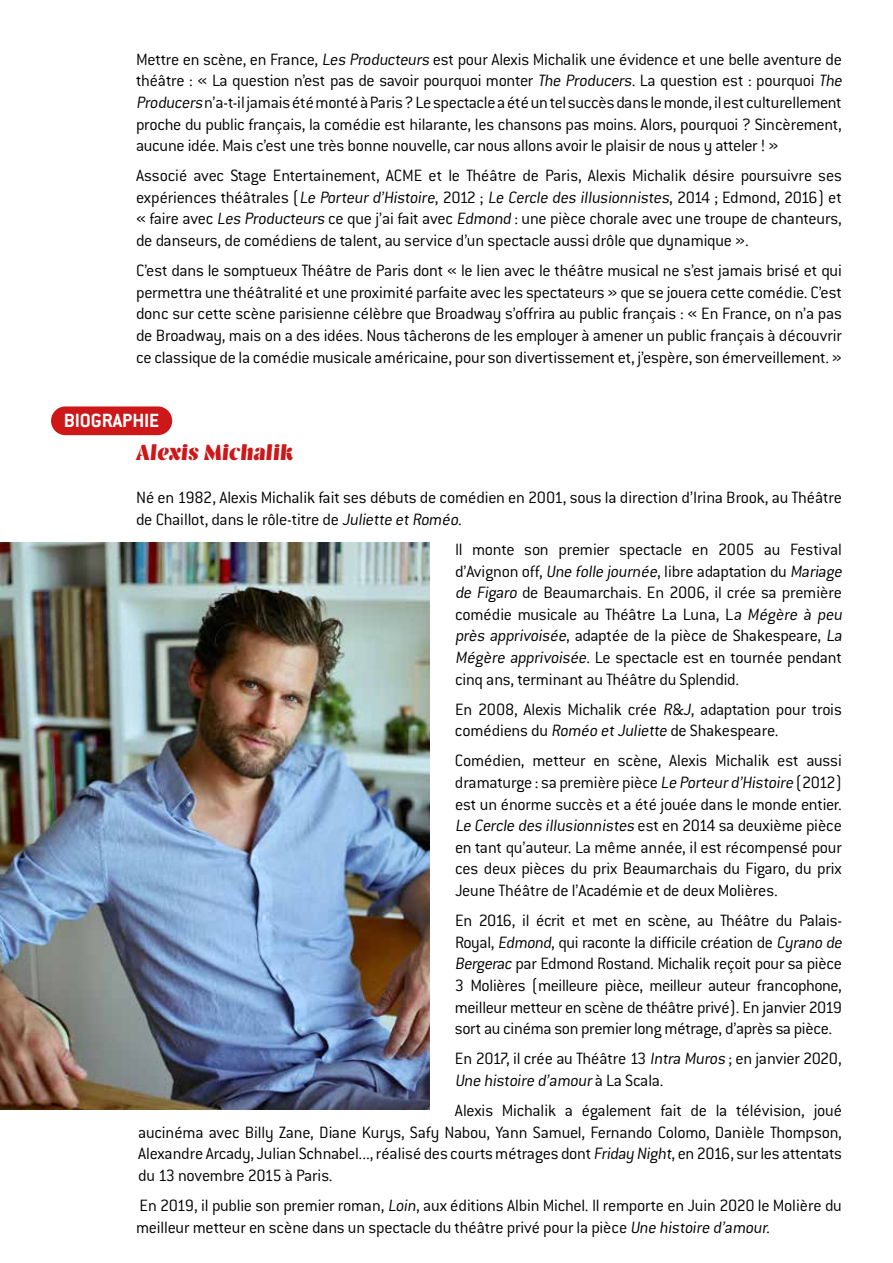
<style>
.page{position:relative;width:893px;height:1263px;background:#fff}
.page>*{position:absolute;margin:0;border:0;box-sizing:border-box;transform-origin:0 0}
.t1{font:22.5px "Balega LT Std";color:#cd1719}
.t2{font:700 21px "Conduit ITC";letter-spacing:-.005em;color:#fff}
.t3{font:300 18px/21.6px "Conduit ITC";letter-spacing:-.015em;color:#000}
</style>
<div class="page">
<div style="left:51px;top:406px;width:121px;height:29px;background:#cd1719;border-radius:14px"></div>
<img style="left:0;top:542px;width:429px;height:567px">
<p class="t3" style="left:136px;top:48px;width:710px">Mettre en scène, en France, Les Producteurs est pour Alexis Michalik une évidence et une belle aventure de théâtre : « La question n’est pas de savoir pourquoi monter The Producers. La question est : pourquoi The Producers n’a-t-il jamais été monté à Paris ? Le spectacle a été un tel succès dans le monde, il est culturellement proche du public français, la comédie est hilarante, les chansons pas moins. Alors, pourquoi ? Sincèrement, aucune idée. Mais c’est une très bonne nouvelle, car nous allons avoir le plaisir de nous y atteler ! »</p>
<p class="t3" style="left:136px;top:165px;width:707px;text-align:justify">Associé avec Stage Entertainement, ACME et le Théâtre de Paris, Alexis Michalik désire poursuivre ses expériences théâtrales (Le Porteur d’Histoire, 2012 ; Le Cercle des illusionnistes, 2014 ; Edmond, 2016) et « faire avec Les Producteurs ce que j’ai fait avec Edmond : une pièce chorale avec une troupe de chanteurs, de danseurs, de comédiens de talent, au service d’un spectacle aussi drôle que dynamique ».</p>
<p class="t3" style="left:136px;top:260px;width:707px;text-align:justify">C’est dans le somptueux Théâtre de Paris dont « le lien avec le théâtre musical ne s’est jamais brisé et qui permettra une théâtralité et une proximité parfaite avec les spectateurs » que se jouera cette comédie. C’est donc sur cette scène parisienne célèbre que Broadway s’offrira au public français : « En France, on n’a pas de Broadway, mais on a des idées. Nous tâcherons de les employer à amener un public français à découvrir ce classique de la comédie musicale américaine, pour son divertissement et, j’espère, son émerveillement. »</p>
<p class="t2" style="left:64px;top:408px;width:97px">BIOGRAPHIE</p>
<p class="t1" style="left:136px;top:441px;width:159px">Alexis Michalik</p>
<p class="t3" style="left:136px;top:487px;width:707px">Né en 1982, Alexis Michalik fait ses débuts de comédien en 2001, sous la direction d’Irina Brook, au Théâtre de Chaillot, dans le rôle-titre de Juliette et Roméo.</p>
<p class="t3" style="left:455px;top:539px;width:391px">Il monte son premier spectacle en 2005 au Festival d’Avignon off, Une folle journée, libre adaptation du Mariage de Figaro de Beaumarchais. En 2006, il crée sa première comédie musicale au Théâtre La Luna, La Mégère à peu près apprivoisée, adaptée de la pièce de Shakespeare, La Mégère apprivoisée. Le spectacle est en tournée pendant cinq ans, terminant au Théâtre du Splendid.</p>
<p class="t3" style="left:455px;top:698px;width:388px">En 2008, Alexis Michalik crée R&amp;J, adaptation pour trois comédiens du Roméo et Juliette de Shakespeare.</p>
<p class="t3" style="left:455px;top:750px;width:388px;text-align:justify">Comédien, metteur en scène, Alexis Michalik est aussi dramaturge : sa première pièce Le Porteur d’Histoire (2012) est un énorme succès et a été jouée dans le monde entier.<br>Le Cercle des illusionnistes est en 2014 sa deuxième pièce en tant qu’auteur. La même année, il est récompensé pour ces deux pièces du prix Beaumarchais du Figaro, du prix Jeune Théâtre de l’Académie et de deux Molières.</p>
<p class="t3" style="left:455px;top:910px;width:391px">En 2016, il écrit et met en scène, au Théâtre du Palais-Royal, Edmond, qui raconte la difficile création de Cyrano de Bergerac par Edmond Rostand. Michalik reçoit pour sa pièce 3 Molières (meilleure pièce, meilleur auteur francophone, meilleur metteur en scène de théâtre privé). En janvier 2019 sort au cinéma son premier long métrage, d’après sa pièce.</p>
<p class="t3" style="left:455px;top:1048px;width:388px">En 2017, il crée au Théâtre 13 Intra Muros ; en janvier 2020,<br>Une histoire d’amour à La Scala.</p>
<p class="t3" style="left:138px;top:1100px;width:705px;text-align:justify;text-indent:317px">Alexis Michalik a également fait de la télévision, joué aucinéma avec Billy Zane, Diane Kurys, Safy Nabou, Yann Samuel, Fernando Colomo, Danièle Thompson, Alexandre Arcady, Julian Schnabel..., réalisé des courts métrages dont Friday Night, en 2016, sur les attentats du 13 novembre 2015 à Paris.</p>
<p class="t3" style="left:136px;top:1194px;width:707px">En 2019, il publie son premier roman, Loin, aux éditions Albin Michel. Il remporte en Juin 2020 le Molière du meilleur metteur en scène dans un spectacle du théâtre privé pour la pièce Une histoire d’amour.</p>
</div>
